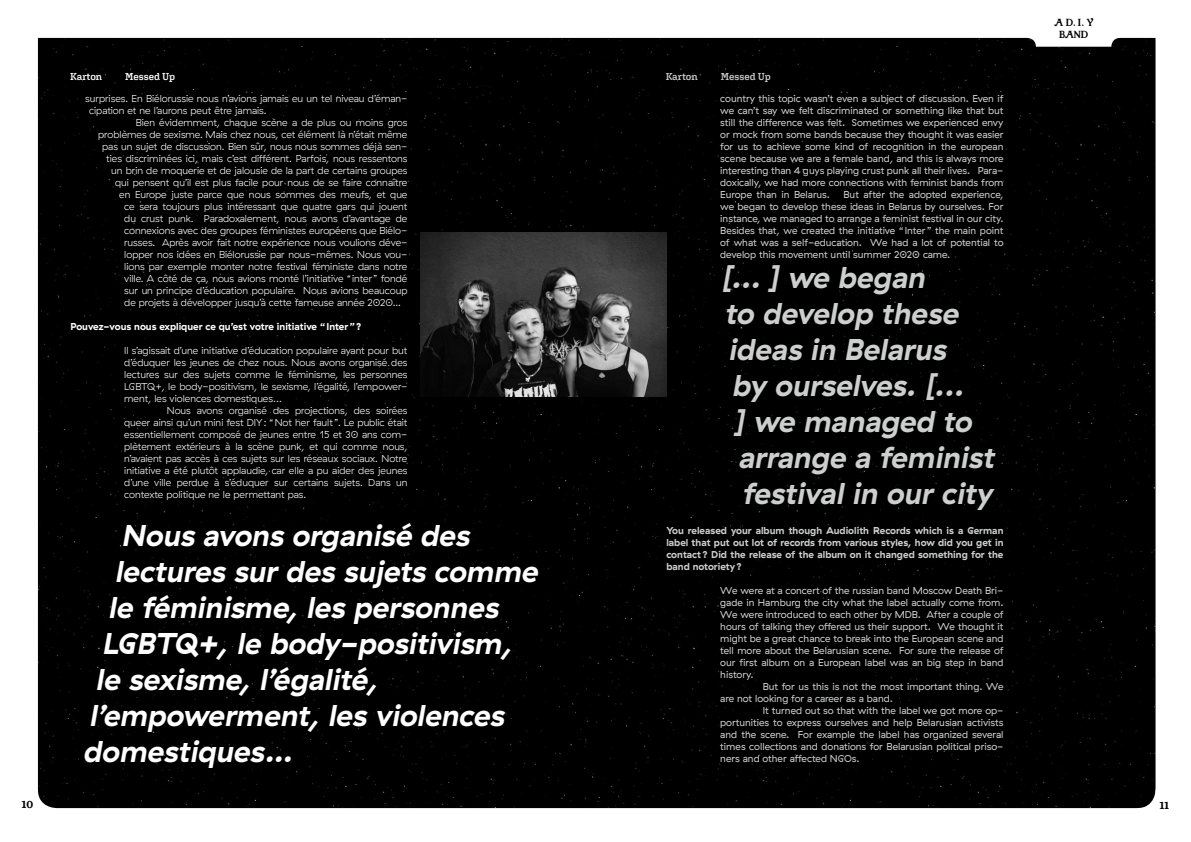
<style>
.page{position:relative;width:1191px;height:842px;background:#fff}
.page>*{position:absolute;margin:0;border:0;box-sizing:border-box;transform-origin:0 0}
.t1{font:italic 700 30px "GT Haptik";color:#fff}
.t2{font:italic 700 30px "GT Haptik";color:#cdcece}
.t3{font:300 10px "GT Haptik";color:#fff}
.t4{font:10px/12px "GT Haptik";color:#cdcece;text-align:justify}
.t5{font:700 10px/12px "GT Haptik";color:#cdcece;text-align:justify}
.t6{font:700 10px "GT Haptik";color:#fff}
.t7{font:600 10px "Aglet Slab";color:#fefefe}
.t8{font:600 10px "Aglet Slab";color:#cbcbcb}
.t9{font:700 10px "Temeraire";color:#000}
.t10{font:9px/12px "Buena Park JF";color:#000;text-align:center}
</style>
<div class="page">
<div style="left:37px;top:37px;width:1119px;height:772px;background:#000"></div>
<div style="left:1027px;top:21px;width:93px;height:26px;background:#fff;border-radius:9px"></div>
<svg style="left:1137px;top:790px;width:19px;height:19px"></svg>
<svg style="left:37px;top:790px;width:19px;height:19px"></svg>
<img style="left:420px;top:232px;width:246px;height:165px">
<p class="t7" style="left:70px;top:71px;width:34px">Karton</p>
<p class="t7" style="left:125px;top:71px;width:52px">Messed Up</p>
<p class="t8" style="left:665px;top:71px;width:34px">Karton</p>
<p class="t8" style="left:720px;top:71px;width:52px">Messed Up</p>
<p class="t3" style="left:85px;top:93px;width:324px">surprises. En Biélorussie nous n’avions jamais eu un tel niveau d’éman-</p>
<p class="t3" style="left:89px;top:105px;width:179px">cipation et ne l’aurons peut être jamais.</p>
<p class="t3" style="left:136px;top:117px;width:273px">Bien évidemment, chaque scène a de plus ou moins gros</p>
<p class="t3" style="left:98px;top:129px;width:311px">problèmes de sexisme. Mais chez nous, cet élément là n’était même</p>
<p class="t3" style="left:102px;top:141px;width:307px">pas un sujet de discussion. Bien sûr, nous nous sommes déjà sen-</p>
<p class="t3" style="left:106px;top:153px;width:303px">ties discriminées ici, mais c’est différent. Parfois, nous ressentons</p>
<p class="t3" style="left:111px;top:165px;width:298px">un brin de moquerie et de jalousie de la part de certains groupes</p>
<p class="t3" style="left:115px;top:177px;width:294px">qui pensent qu’il est plus facile pour nous de se faire connaître</p>
<p class="t3" style="left:119px;top:189px;width:290px">en Europe juste parce que nous sommes des meufs, et que</p>
<p class="t3" style="left:124px;top:201px;width:285px">ce sera toujours plus intéressant que quatre gars qui jouent</p>
<p class="t3" style="left:124px;top:213px;width:285px">du crust punk. Paradoxalement, nous avons d’avantage de</p>
<p class="t3" style="left:124px;top:225px;width:285px">connexions avec des groupes féministes européens que Biélo-</p>
<p class="t3" style="left:124px;top:237px;width:285px">russes. Après avoir fait notre expérience nous voulions déve-</p>
<p class="t3" style="left:124px;top:249px;width:285px">lopper nos idées en Biélorussie par nous-mêmes. Nous vou-</p>
<p class="t3" style="left:124px;top:261px;width:285px">lions par exemple monter notre festival féministe dans notre</p>
<p class="t3" style="left:124px;top:273px;width:285px">ville. A côté de ça, nous avions monté l’initiative “ inter ” fondé</p>
<p class="t3" style="left:124px;top:285px;width:285px">sur un principe d’éducation populaire. Nous avions beaucoup</p>
<p class="t3" style="left:124px;top:297px;width:278px">de projets à développer jusqu’à cette fameuse année 2020...</p>
<p class="t6" style="left:70px;top:320px;width:293px">Pouvez-vous nous expliquer ce qu’est votre initiative “ Inter ” ?</p>
<p class="t3" style="left:124px;top:345px;width:285px">Il s’agissait d’une initiative d’éducation populaire ayant pour but</p>
<p class="t3" style="left:124px;top:357px;width:285px">d’éduquer les jeunes de chez nous. Nous avons organisé des</p>
<p class="t3" style="left:124px;top:369px;width:285px">lectures sur des sujets comme le féminisme, les personnes</p>
<p class="t3" style="left:124px;top:381px;width:285px">LGBTQ+, le body-positivism, le sexisme, l’égalité, l’empower-</p>
<p class="t3" style="left:124px;top:393px;width:159px">ment, les violences domestiques…</p>
<p class="t3" style="left:167px;top:405px;width:242px">Nous avons organisé des projections, des soirées</p>
<p class="t3" style="left:124px;top:417px;width:285px">queer ainsi qu’un mini fest DIY : “ Not her fault ”. Le public était</p>
<p class="t3" style="left:124px;top:429px;width:285px">essentiellement composé de jeunes entre 15 et 30 ans com-</p>
<p class="t3" style="left:124px;top:441px;width:285px">plètement extérieurs à la scène punk, et qui comme nous,</p>
<p class="t3" style="left:124px;top:453px;width:285px">n’avaient pas accès à ces sujets sur les réseaux sociaux. Notre</p>
<p class="t3" style="left:124px;top:465px;width:285px">initiative a été plutôt applaudie, car elle a pu aider des jeunes</p>
<p class="t3" style="left:124px;top:477px;width:285px">d’une ville perdue à s’éduquer sur certains sujets. Dans un</p>
<p class="t3" style="left:124px;top:489px;width:183px">contexte politique ne le permettant pas.</p>
<h1 class="t1" style="left:121px;top:517px;width:356px">Nous avons organisé des</h1>
<h1 class="t1" style="left:115px;top:553px;width:431px">lectures sur des sujets comme</h1>
<h1 class="t1" style="left:108px;top:589px;width:398px">le féminisme, les personnes</h1>
<h1 class="t1" style="left:102px;top:625px;width:418px">LGBTQ+, le body -positivism,</h1>
<h1 class="t1" style="left:96px;top:661px;width:290px">le sexisme, l’égalité,</h1>
<h1 class="t1" style="left:89px;top:697px;width:422px">l’empowerment, les violences</h1>
<h1 class="t1" style="left:83px;top:733px;width:218px">domestiques…</h1>
<p class="t4" style="left:720px;top:93px;width:285px">country this topic wasn’t even a subject of discussion. Even if we can’t say we felt discriminated or something like that but still the difference was felt. Sometimes we experienced envy or mock from some bands because they thought it was easier for us to achieve some kind of recognition in the european scene because we are a female band, and this is always more interesting than 4 guys playing crust punk all their lives. Para&shy;doxically, we had more connections with feminist bands from Europe than in Belarus.</p>
<p class="t4" style="left:720px;top:189px;width:285px;text-indent:123px">But after the adopted experience, we began to develop these ideas in Belarus by ourselves. For instance, we managed to arrange a feminist festival in our city.<br>Besides that, we created the initiative “ Inter ” the main point of what was a self-education. We had a lot of potential to develop this movement until summer 2020 came.</p>
<h1 class="t2" style="left:721px;top:259px;width:212px">[... ] we began</h1>
<h1 class="t2" style="left:724px;top:295px;width:241px">to develop these</h1>
<h1 class="t2" style="left:728px;top:331px;width:225px">ideas in Belarus</h1>
<h1 class="t2" style="left:732px;top:367px;width:240px">by ourselves. [...</h1>
<h1 class="t2" style="left:734px;top:403px;width:245px">] we managed to</h1>
<h1 class="t2" style="left:738px;top:439px;width:264px">arrange a feminist</h1>
<h1 class="t2" style="left:741px;top:475px;width:252px">festival in our city</h1>
<p class="t5" style="left:666px;top:524px;width:339px">You released your album though Audiolith Records which is a German label that put out lot of records from various styles, how did you get in contact ? Did the release of the album on it changed something for the band notoriety ?</p>
<p class="t4" style="left:720px;top:585px;width:285px">We were at a concert of the russian band Moscow Death Bri-</p>
<p class="t4" style="left:720px;top:597px;width:285px">gade in Hamburg the city what the label actually come from.</p>
<p class="t4" style="left:720px;top:609px;width:285px">We were introduced to each other by MDB. After a couple of</p>
<p class="t4" style="left:720px;top:621px;width:285px">hours of talking they offered us their support. We thought it</p>
<p class="t4" style="left:720px;top:633px;width:285px">might be a great chance to break into the European scene and</p>
<p class="t4" style="left:720px;top:645px;width:285px">tell more about the Belarusian scene. For sure the release of</p>
<p class="t4" style="left:720px;top:657px;width:285px">our first album on a European label was an big step in band</p>
<p class="t4" style="left:720px;top:669px;width:35px">history.</p>
<p class="t4" style="left:763px;top:681px;width:242px">But for us this is not the most important thing. We</p>
<p class="t4" style="left:720px;top:693px;width:174px">are not looking for a career as a band.</p>
<p class="t4" style="left:763px;top:705px;width:242px">It turned out so that with the label we got more op-</p>
<p class="t4" style="left:720px;top:717px;width:285px">portunities to express ourselves and help Belarusian activists</p>
<p class="t4" style="left:720px;top:729px;width:285px">and the scene. For example the label has organized several</p>
<p class="t4" style="left:720px;top:741px;width:285px">times collections and donations for Belarusian political priso-</p>
<p class="t4" style="left:720px;top:753px;width:141px">ners and other affected NGOs.</p>
<p class="t10" style="left:1054px;top:17px;width:40px">A D. I. Y<br>BAND</p>
<p class="t9" style="left:12px;top:798px;width:23px">1010</p>
<p class="t9" style="left:1159px;top:798px;width:21px">1111</p>
</div>
